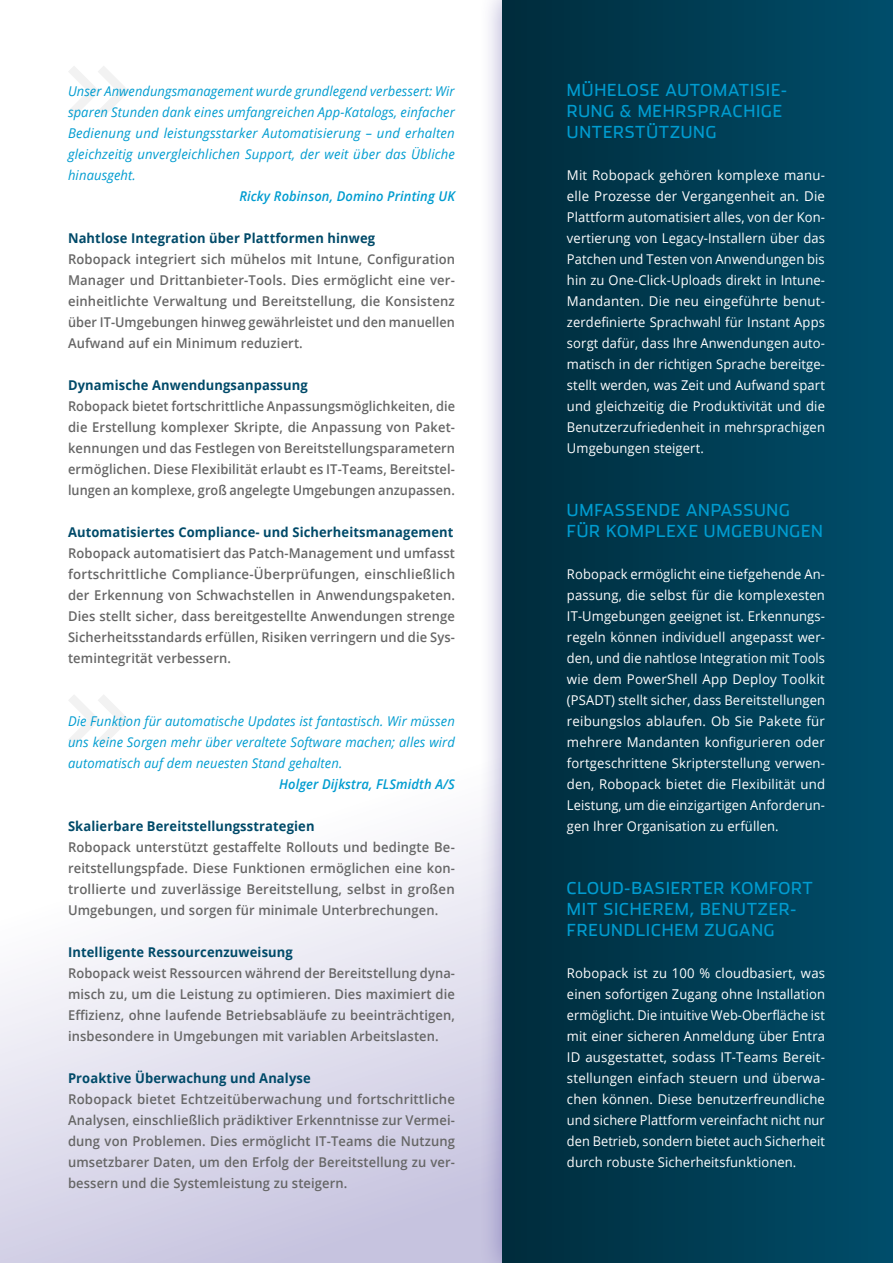
<style>
.page{position:relative;width:893px;height:1263px;background:#fff}
.page>*{position:absolute;margin:0;border:0;box-sizing:border-box;transform-origin:0 0}
.t1{font:16.5px/21px "Stainless";letter-spacing:.05em;color:#009cd0}
.t2{font:13.5px/21px "Open Sans";letter-spacing:.01em;color:#fff;text-align:justify}
.t3{font:600 13.5px/21px "Open Sans";letter-spacing:.01em;color:#666;text-align:justify;scale:.96 1}
.t4{font:13.5px/21px "Open Sans";letter-spacing:.01em;color:#fff;text-align:justify;scale:.96 1}
.t5{font:600 13.5px/21px "Open Sans";letter-spacing:.01em;color:#666;text-align:justify}
.t6{font:600 13.5px/21px "Open Sans";letter-spacing:.01em;color:#666;text-align:justify;scale:.95 1}
.t7{font:italic 13.5px/21px "Open Sans";letter-spacing:.01em;color:#009cd0;text-align:justify;scale:.95 1}
.t8{font:700 13.5px "Open Sans";letter-spacing:.01em;color:#004a69;scale:.96 1}
.t9{font:italic 13.5px/21px "Open Sans";letter-spacing:.01em;color:#009cd0;text-align:justify;scale:.96 1}
.t10{font:italic 600 13.5px "Open Sans";letter-spacing:.01em;color:#009cd0;scale:.96 1}
</style>
<div class="page">
<svg style="left:0;top:835px;width:478px;height:428px"></svg>
<svg style="left:69px;top:66px;width:60px;height:51px"></svg>
<div style="left:478px;top:0;width:415px;height:1263px;background:#4d439b;opacity:.5"></div>
<div style="left:502px;top:0;width:391px;height:1263px;background:linear-gradient(to right,#002b3b,#004d6b)"></div>
<svg style="left:69px;top:695px;width:60px;height:50px"></svg>
<p class="t7" style="left:68px;top:80px;width:409px">Unser Anwendungsmanagement wurde grundlegend verbessert: Wir sparen Stunden dank eines umfangreichen App-Katalogs, einfacher Bedienung und leistungsstarker Automatisierung – und erhalten gleichzeitig unvergleichlichen Support, der weit über das Übliche hinausgeht.</p>
<p class="t10" style="left:239px;top:187px;width:226px">Ricky Robinson, Domino Printing UK</p>
<p class="t8" style="left:68px;top:229px;width:321px">Nahtlose Integration über Plattformen hinweg</p>
<p class="t3" style="left:68px;top:248px;width:405px">Robopack integriert sich mühelos mit Intune, Configuration Manager und Drittanbieter-Tools. Dies ermöglicht eine ver&shy;einheitlichte Verwaltung und Bereitstellung, die Konsistenz über IT-Umgebungen hinweg gewährleistet und den manuellen Aufwand auf ein Minimum reduziert.</p>
<p class="t8" style="left:68px;top:376px;width:251px">Dynamische Anwendungsanpassung</p>
<p class="t6" style="left:68px;top:395px;width:409px">Robopack bietet fortschrittliche Anpassungsmöglichkeiten, die die Erstellung komplexer Skripte, die Anpassung von Paket&shy;kennungen und das Festlegen von Bereitstellungsparametern ermöglichen. Diese Flexibilität erlaubt es IT-Teams, Bereitstel&shy;lungen an komplexe, groß angelegte Umgebungen anzupassen.</p>
<p class="t8" style="left:68px;top:523px;width:403px">Automatisiertes Compliance- und Sicherheitsmanagement</p>
<p class="t3" style="left:68px;top:542px;width:405px">Robopack automatisiert das Patch-Management und umfasst fortschrittliche Compliance-Überprüfungen, einschließlich der Erkennung von Schwachstellen in Anwendungspaketen.<br>Dies stellt sicher, dass bereitgestellte Anwendungen strenge Sicherheitsstandards erfüllen, Risiken verringern und die Sys&shy;temintegrität verbessern.</p>
<p class="t9" style="left:68px;top:710px;width:405px">Die Funktion für automatische Updates ist fantastisch. Wir müssen uns keine Sorgen mehr über veraltete Software machen; alles wird automatisch auf dem neuesten Stand gehalten.</p>
<p class="t10" style="left:279px;top:775px;width:185px">Holger Dijkstra, FLSmidth A/S</p>
<p class="t8" style="left:68px;top:817px;width:258px">Skalierbare Bereitstellungsstrategien</p>
<p class="t5" style="left:68px;top:836px;width:388px">Robopack unterstützt gestaffelte Rollouts und bedingte Be&shy;reitstellungspfade. Diese Funktionen ermöglichen eine kon&shy;trollierte und zuverlässige Bereitstellung, selbst in großen Umgebungen, und sorgen für minimale Unterbrechungen.</p>
<p class="t8" style="left:68px;top:943px;width:236px">Intelligente Ressourcenzuweisung</p>
<p class="t3" style="left:68px;top:962px;width:405px">Robopack weist Ressourcen während der Bereitstellung dyna&shy;misch zu, um die Leistung zu optimieren. Dies maximiert die Effizienz, ohne laufende Betriebsabläufe zu beeinträchtigen, insbesondere in Umgebungen mit variablen Arbeitslasten.</p>
<p class="t8" style="left:68px;top:1069px;width:254px">Proaktive Überwachung und Analyse</p>
<p class="t5" style="left:68px;top:1088px;width:388px">Robopack bietet Echtzeitüberwachung und fortschrittliche Analysen, einschließlich prädiktiver Erkenntnisse zur Vermei&shy;dung von Problemen. Dies ermöglicht IT-Teams die Nutzung umsetzbarer Daten, um den Erfolg der Bereitstellung zu ver&shy;bessern und die Systemleistung zu steigern.</p>
<p class="t1" style="left:567px;top:79px;width:222px">MÜHELOSE AUTOMATISIE-<br>RUNG &amp; MEHRSPRACHIGE<br>UNTERSTÜTZUNG</p>
<p class="t2" style="left:567px;top:164px;width:260px">Mit Robopack gehören komplexe manu&shy;elle Prozesse der Vergangenheit an. Die Plattform automatisiert alles, von der Kon&shy;vertierung von Legacy-Installern über das Patchen und Testen von Anwendungen bis hin zu One-Click-Uploads direkt in Intune-Mandanten. Die neu eingeführte benut&shy;zerdefinierte Sprachwahl für Instant Apps sorgt dafür, dass Ihre Anwendungen auto&shy;matisch in der richtigen Sprache bereitge&shy;stellt werden, was Zeit und Aufwand spart und gleichzeitig die Produktivität und die Benutzerzufriedenheit in mehrsprachigen Umgebungen steigert.</p>
<p class="t1" style="left:567px;top:499px;width:257px">UMFASSENDE ANPASSUNG<br>FÜR KOMPLEXE UMGEBUNGEN</p>
<p class="t4" style="left:567px;top:563px;width:270px">Robopack ermöglicht eine tiefgehende An&shy;passung, die selbst für die komplexesten IT-Umgebungen geeignet ist. Erkennungs&shy;regeln können individuell angepasst wer&shy;den, und die nahtlose Integration mit Tools wie dem PowerShell App Deploy Toolkit (PSADT) stellt sicher, dass Bereitstellungen reibungslos ablaufen. Ob Sie Pakete für mehrere Mandanten konfigurieren oder fortgeschrittene Skripterstellung verwen&shy;den, Robopack bietet die Flexibilität und Leistung, um die einzigartigen Anforderun&shy;gen Ihrer Organisation zu erfüllen.</p>
<p class="t1" style="left:567px;top:877px;width:247px">CLOUD-BASIERTER KOMFORT<br>MIT SICHEREM, BENUTZER-<br>FREUNDLICHEM ZUGANG</p>
<p class="t2" style="left:567px;top:962px;width:260px">Robopack ist zu 100 % cloudbasiert, was einen sofortigen Zugang ohne Installation ermöglicht. Die intuitive Web-Oberfläche ist mit einer sicheren Anmeldung über Entra ID ausgestattet, sodass IT-Teams Bereit&shy;stellungen einfach steuern und überwa&shy;chen können. Diese benutzerfreundliche und sichere Plattform vereinfacht nicht nur den Betrieb, sondern bietet auch Sicherheit durch robuste Sicherheitsfunktionen.</p>
</div>
